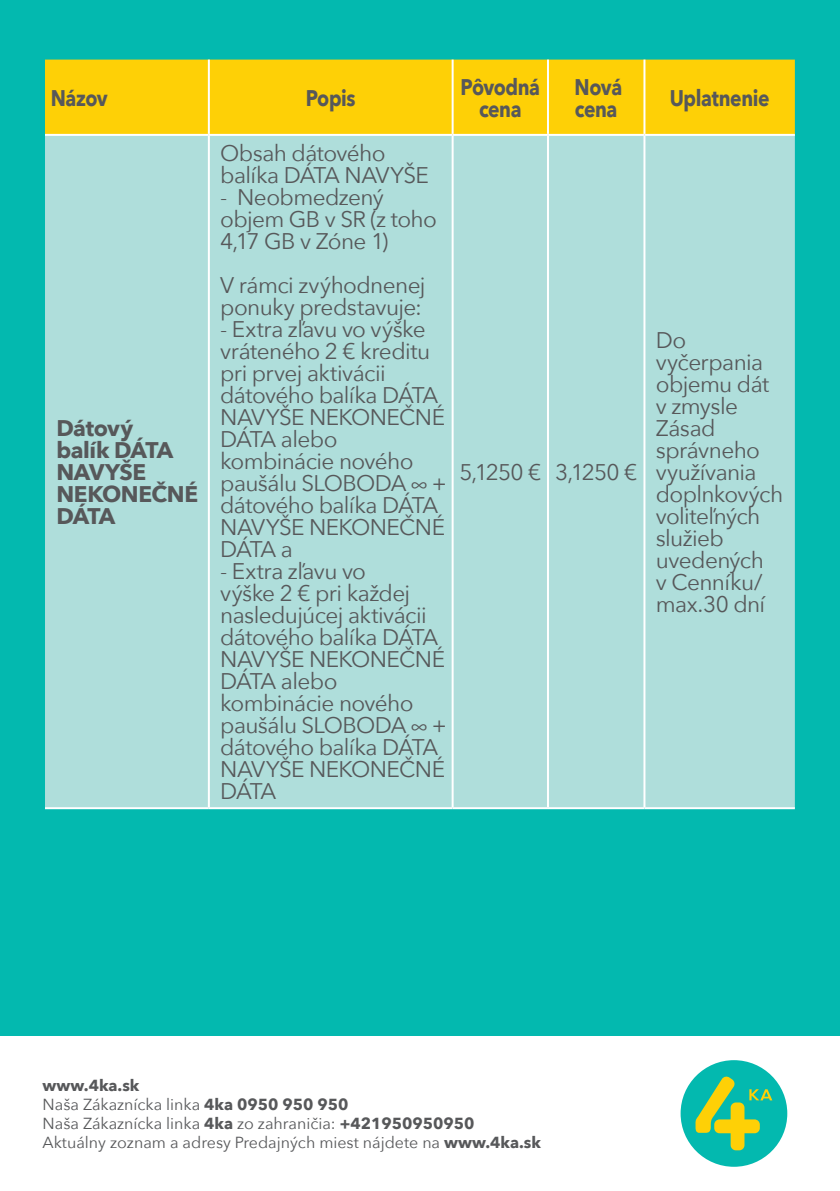
<style>
.page{position:relative;width:840px;height:1191px;background:#fff}
.page>*{position:absolute;margin:0;border:0;box-sizing:border-box;transform-origin:0 0}
.t1{font:22.6px/22px "Avenir Next";letter-spacing:-.03em;color:#57585a}
.t2{font:700 22.6px/22px "Avenir Next";letter-spacing:-.02em;color:#57585a;text-align:center;scale:.85 1}
.t3{font:700 22.6px/22px "Avenir Next";letter-spacing:-.02em;color:#57585a}
.t4{font:16px/19.2px "Avenir Next";color:#57585a}
.s1{font-weight:700}
</style>
<div class="page">
<div style="left:0;top:0;width:839px;height:1191px;background:#03b9af"></div>
<div style="left:0;top:1036px;width:839px;height:155px;background:#fff"></div>
<div style="left:45px;top:60px;width:749px;height:74px;background:#fed006"></div>
<div style="left:45px;top:136px;width:749px;height:671px;background:#afdedb"></div>
<hr style="left:208px;top:60px;width:2px;height:74px;background:#fff">
<hr style="left:451px;top:60px;width:2px;height:74px;background:#fff">
<hr style="left:546px;top:60px;width:2px;height:74px;background:#fff">
<hr style="left:643px;top:60px;width:2px;height:74px;background:#fff">
<hr style="left:45px;top:134px;width:164px;height:2px;background:#fff">
<hr style="left:209px;top:134px;width:243px;height:2px;background:#fff">
<hr style="left:208px;top:136px;width:2px;height:671px;background:#fff">
<hr style="left:452px;top:134px;width:95px;height:2px;background:#fff">
<hr style="left:451px;top:136px;width:2px;height:671px;background:#fff">
<hr style="left:547px;top:134px;width:97px;height:2px;background:#fff">
<hr style="left:546px;top:136px;width:2px;height:671px;background:#fff">
<hr style="left:644px;top:134px;width:150px;height:2px;background:#fff">
<hr style="left:643px;top:136px;width:2px;height:671px;background:#fff">
<hr style="left:45px;top:807px;width:164px;height:2px;background:#fff">
<hr style="left:209px;top:807px;width:243px;height:2px;background:#fff">
<hr style="left:452px;top:807px;width:95px;height:2px;background:#fff">
<hr style="left:547px;top:807px;width:97px;height:2px;background:#fff">
<hr style="left:644px;top:807px;width:150px;height:2px;background:#fff">
<svg style="left:680px;top:1060px;width:106px;height:106px"></svg>
<p class="t2" style="left:51px;top:86px;width:69px">Názov</p>
<p class="t2" style="left:305px;top:86px;width:60px">Popis</p>
<p class="t2" style="left:460px;top:75px;width:95px">Pôvodná cena</p>
<p class="t2" style="left:574px;top:75px;width:58px;text-align:left">Nová cena</p>
<p class="t2" style="left:669px;top:86px;width:119px">Uplatnenie</p>
<p class="t3" style="left:56px;top:417px;width:143px">Dátový<br>balík DÁTA<br>NAVYŠE<br>NEKONEČNÉ<br>DÁTA</p>
<p class="t1" style="left:220px;top:141px;width:210px">Obsah dátového balíka DÁTA NAVYŠE</p>
<p class="t1" style="left:220px;top:185px;width:218px">- Neobmedzený objem GB v SR (z toho<br>4,17 GB v Zóne 1)</p>
<p class="t1" style="left:220px;top:273px;width:207px">V rámci zvýhodnenej ponuky predstavuje:</p>
<p class="t1" style="left:220px;top:317px;width:228px">- Extra zľavu vo výške vráteného 2 € kreditu pri prvej aktivácii dátového balíka DÁTA<br>NAVYŠE NEKONEČNÉ<br>DÁTA alebo kombinácie nového paušálu SLOBODA ∞ + dátového balíka DÁTA<br>NAVYŠE NEKONEČNÉ<br>DÁTA a</p>
<p class="t1" style="left:220px;top:559px;width:228px">- Extra zľavu vo<br>výške 2 € pri každej nasledujúcej aktivácii dátového balíka DÁTA<br>NAVYŠE NEKONEČNÉ<br>DÁTA alebo kombinácie nového paušálu SLOBODA ∞ + dátového balíka DÁTA<br>NAVYŠE NEKONEČNÉ<br>DÁTA</p>
<p class="t1" style="left:459px;top:460px;width:179px">5,1250 € 3,1250 €</p>
<p class="t1" style="left:655px;top:328px;width:129px">Do vyčerpania objemu dát v zmysle<br>Zásad správneho využívania doplnkových voliteľných služieb uvedených<br>v Cenníku/ max.30 dní</p>
<p class="t4" style="left:43px;top:1074px;width:499px"><span class="s1">www.4ka.sk<br></span>Naša Zákaznícka linka <span class="s1">4ka 0950 950 950<br></span>Naša Zákaznícka linka <span class="s1">4ka</span> zo zahraničia: <span class="s1">+421950950950<br></span>Aktuálny zoznam a adresy Predajných miest nájdete na <span class="s1">www.4ka.sk</span></p>
</div>
